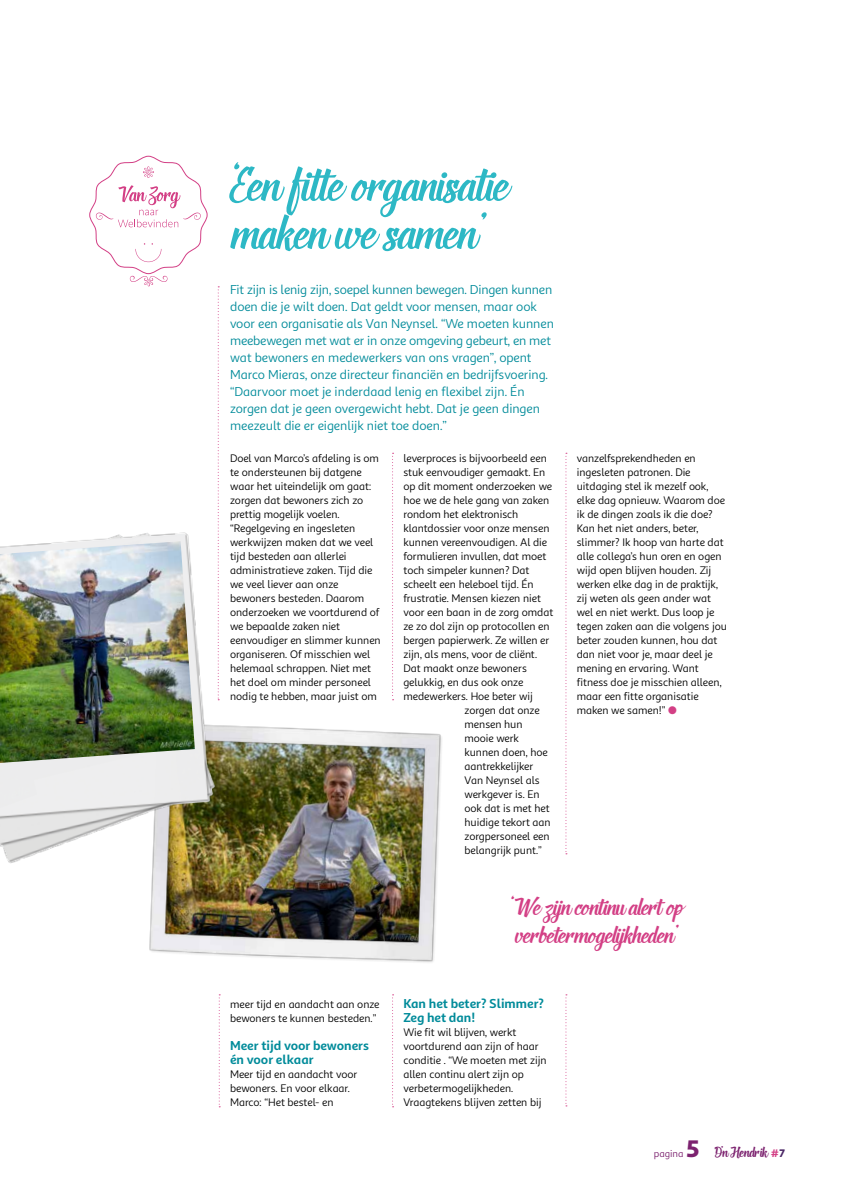
<style>
.page{position:relative;width:842px;height:1191px;background:#fff}
.page>*{position:absolute;margin:0;border:0;box-sizing:border-box;transform-origin:0 0}
.t1{font:italic 60px/48px "Deadhead Script";color:#2db8c5}
.t2{font:italic 30px/28px "Deadhead Script";color:#d33f85}
.t3{font:18px "Deadhead Script";color:#7c226f}
.t4{font:13px/17px "Sana Sans Alt";letter-spacing:-.005em;color:#008b9a}
.t5{font:700 13px/14px "Sana Sans Alt";color:#008b9a}
.t6{font:11px/14px "Sana Sans Alt";letter-spacing:-.005em;color:#000}
.t7{font:10px "Sana Sans Alt";letter-spacing:-.005em;color:#7c226f}
.s1{color:#d33f85}
.s2{font-family:"Sana Sans Alt";font-weight:900;font-size:24px}
.s3{font-family:"Sana Sans Alt";font-weight:900;font-size:11px;color:#d33f85}
.s4{font-family:"Sana Sans Alt";font-weight:900;font-size:11px;color:#4a2665}
</style>
<div class="page">
<svg style="left:89px;top:156px;width:119px;height:130px"></svg>
<svg style="left:218px;top:286px;width:1px;height:221px"></svg>
<svg style="left:392px;top:453px;width:2px;height:247px"></svg>
<svg style="left:392px;top:994px;width:2px;height:113px"></svg>
<svg style="left:219px;top:994px;width:1px;height:113px"></svg>
<svg style="left:565px;top:453px;width:2px;height:401px"></svg>
<svg style="left:565px;top:994px;width:2px;height:112px"></svg>
<img style="left:149px;top:725px;width:293px;height:238px">
<img style="left:0;top:509px;width:231px;height:368px">
<img style="left:0;top:541px;width:195px;height:222px">
<h1 class="t1" style="left:229px;top:163px;width:280px">Een fitte organisatie‘ maken we samen’</h1>
<p class="t4" style="left:230px;top:281px;width:325px">Fit zijn is lenig zijn, soepel kunnen bewegen. Dingen kunnen doen die je wilt doen. Dat geldt voor mensen, maar ook voor een organisatie als Van Neynsel. “We moeten kunnen meebewegen met wat er in onze omgeving gebeurt, en met wat bewoners en medewerkers van ons vragen”, opent Marco Mieras, onze directeur financiën en bedrijfsvoering. “Daarvoor moet je inderdaad lenig en flexibel zijn. Én zorgen dat je geen overgewicht hebt. Dat je geen dingen meezeult die er eigenlijk niet toe doen.”</p>
<p class="t6" style="left:230px;top:451px;width:152px">Doel van Marco’s afdeling is om te ondersteunen bij datgene waar het uiteindelijk om gaat: zorgen dat bewoners zich zo prettig mogelijk voelen. “Regelgeving en ingesleten werkwijzen maken dat we veel tijd besteden aan allerlei administratieve zaken. Tijd die we veel liever aan onze bewoners besteden. Daarom onderzoeken we voortdurend of we bepaalde zaken niet eenvoudiger en slimmer kunnen organiseren. Of misschien wel helemaal schrappen. Niet met het doel om minder personeel nodig te hebben, maar juist om</p>
<p class="t6" style="left:403px;top:451px;width:145px">leverproces is bijvoorbeeld een</p>
<p class="t6" style="left:403px;top:465px;width:143px">stuk eenvoudiger gemaakt. En</p>
<p class="t6" style="left:403px;top:479px;width:150px">op dit moment onderzoeken we</p>
<p class="t6" style="left:403px;top:493px;width:147px">hoe we de hele gang van zaken</p>
<p class="t6" style="left:403px;top:507px;width:116px">rondom het elektronisch</p>
<p class="t6" style="left:403px;top:521px;width:148px">klantdossier voor onze mensen</p>
<p class="t6" style="left:403px;top:535px;width:145px">kunnen vereenvoudigen. Al die</p>
<p class="t6" style="left:403px;top:549px;width:144px">formulieren invullen, dat moet</p>
<p class="t6" style="left:403px;top:563px;width:128px">toch simpeler kunnen? Dat</p>
<p class="t6" style="left:403px;top:577px;width:132px">scheelt een heleboel tijd. Én</p>
<p class="t6" style="left:403px;top:591px;width:139px">frustratie. Mensen kiezen niet</p>
<p class="t6" style="left:403px;top:605px;width:151px">voor een baan in de zorg omdat</p>
<p class="t6" style="left:403px;top:619px;width:148px">ze zo dol zijn op protocollen en</p>
<p class="t6" style="left:403px;top:633px;width:147px">bergen papierwerk. Ze willen er</p>
<p class="t6" style="left:403px;top:647px;width:135px">zijn, als mens, voor de cliënt.</p>
<p class="t6" style="left:403px;top:661px;width:125px">Dat maakt onze bewoners</p>
<p class="t6" style="left:403px;top:675px;width:121px">gelukkig, en dus ook onze</p>
<p class="t6" style="left:403px;top:689px;width:131px">medewerkers. Hoe beter wij</p>
<p class="t6" style="left:464px;top:703px;width:77px">zorgen dat onze</p>
<p class="t6" style="left:464px;top:717px;width:60px">mensen hun</p>
<p class="t6" style="left:464px;top:731px;width:56px">mooie werk</p>
<p class="t6" style="left:464px;top:745px;width:85px">kunnen doen, hoe</p>
<p class="t6" style="left:464px;top:759px;width:70px">aantrekkelijker</p>
<p class="t6" style="left:464px;top:773px;width:77px">Van Neynsel als</p>
<p class="t6" style="left:464px;top:787px;width:77px">werkgever is. En</p>
<p class="t6" style="left:464px;top:801px;width:87px">ook dat is met het</p>
<p class="t6" style="left:464px;top:815px;width:88px">huidige tekort aan</p>
<p class="t6" style="left:464px;top:829px;width:87px">zorgpersoneel een</p>
<p class="t6" style="left:464px;top:843px;width:79px">belangrijk punt.”</p>
<p class="t6" style="left:577px;top:451px;width:152px">vanzelfsprekendheden en ingesleten patronen. Die uitdaging stel ik mezelf ook, elke dag opnieuw. Waarom doe ik de dingen zoals ik die doe?<br>Kan het niet anders, beter, slimmer? Ik hoop van harte dat alle collega’s hun oren en ogen wijd open blijven houden. Zij werken elke dag in de praktijk, zij weten als geen ander wat wel en niet werkt. Dus loop je tegen zaken aan die volgens jou beter zouden kunnen, hou dat dan niet voor je, maar deel je mening en ervaring. Want fitness doe je misschien alleen, maar een fitte organisatie maken we samen!” <span class="s1">●</span></p>
<p class="t6" style="left:230px;top:997px;width:151px">meer tijd en aandacht aan onze bewoners te kunnen besteden.”</p>
<p class="t5" style="left:230px;top:1038px;width:141px">Meer tijd voor bewoners én voor elkaar</p>
<p class="t6" style="left:230px;top:1067px;width:129px">Meer tijd en aandacht voor bewoners. En voor elkaar.<br>Marco: “Het bestel- en</p>
<h2 class="t2" style="left:510px;top:894px;width:174px">‘We zijn continu alert op verbetermogelijkheden’</h2>
<p class="t5" style="left:403px;top:996px;width:142px">Kan het beter? Slimmer?<br>Zeg het dan!</p>
<p class="t6" style="left:403px;top:1025px;width:145px">Wie fit wil blijven, werkt voortdurend aan zijn of haar conditie . “We moeten met zijn allen continu alert zijn op verbetermogelijkheden.<br>Vraagtekens blijven zetten bij</p>
<p class="t7" style="left:654px;top:1147px;width:31px">pagina</p>
<h3 class="t3" style="left:686px;top:1143px;width:101px"><span class="s2">5</span> D’n Hendrik <span class="s3">#</span><span class="s4">7</span></h3>
</div>
